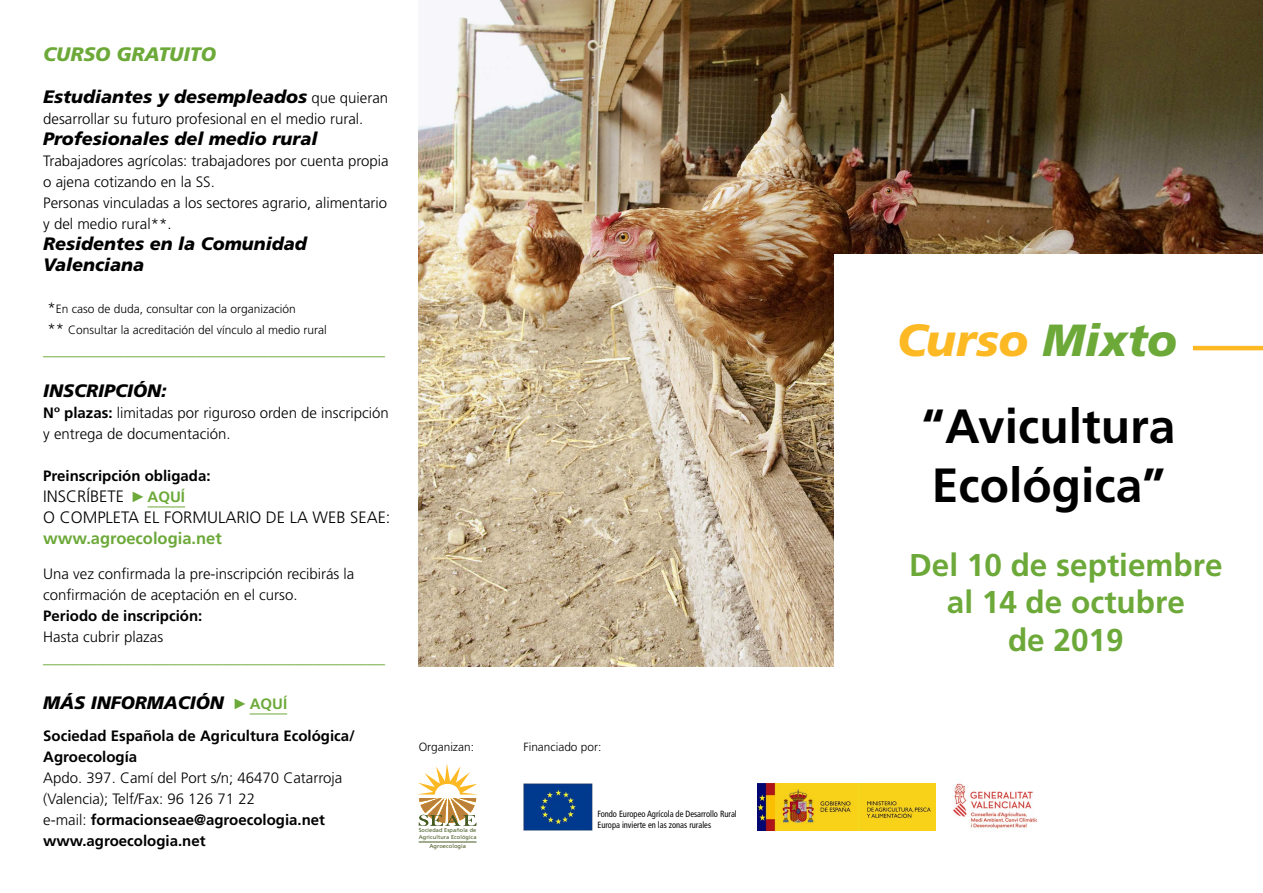
<style>
.page{position:relative;width:1263px;height:893px;background:#fff}
.page>*{position:absolute;margin:0;border:0;box-sizing:border-box;transform-origin:0 0}
.t1{font:700 48px/58.5px "Frutiger LT Std";color:#000}
.t2{font:italic 900 45px "Frutiger LT Std";color:#fdb924}
.t3{font:700 31.5px/37.5px "Frutiger LT Std";color:#6ca939;text-align:center}
.t4{font:italic 900 19.5px "Frutiger LT Std";color:#6ca939}
.t5{font:italic 900 18px/21px "Frutiger LT Std";color:#000}
.t6{font:italic 900 18px "Frutiger LT Std";color:#6ca939}
.t7{font:300 16.5px/21px "Frutiger LT Std";color:#000}
.t8{font:700 16.5px "Frutiger LT Std";color:#6ca939}
.t9{font:300 15px/21px "Frutiger LT Std";color:#000}
.t10{font:700 15px/21px "Frutiger LT Std";color:#000}
.t11{font:300 12px/21px "Frutiger LT Std";color:#000}
.t12{font:300 11.85px "Frutiger LT Std";color:#000}
.t13{font:condensed 9px/10.8px "Frutiger LT Std";color:#000;scale:.94 1}
.t14{font:5.7px "Frutiger LT Std";letter-spacing:.01em;color:#455a21}
.t15{font:5.55px "Frutiger LT Std";letter-spacing:.02em;color:#455a21}
.s1{font-weight:300;font-style:normal;font-size:15px}
.s2{font-size:15px}
.s3{font-weight:700}
.s4{font-family:"Arial Narrow";font-weight:400;font-size:15px;color:#6ca939}
.s5{font-weight:700;font-size:15px;color:#6ca939}
.s6{font-family:"Arial Narrow";font-weight:400;font-style:normal;font-size:15px;color:#6ca939}
.s7{font-weight:700;font-style:normal;font-size:15px;color:#6ca939}
.s8{color:#6ca939}
</style>
<div class="page">
<img style="left:523px;top:783px;width:70px;height:47px">
<img style="left:758px;top:783px;width:178px;height:47px">
<img style="left:953px;top:783px;width:84px;height:46px">
<img style="left:419px;top:0;width:844px;height:666px">
<hr style="left:148px;top:507px;width:37px;height:1px;background:#6ca939">
<hr style="left:250px;top:714px;width:37px;height:1px;background:#6ca939">
<div style="left:834px;top:254px;width:429px;height:431px;background:#fff"></div>
<svg style="left:417px;top:764px;width:61px;height:62px"></svg>
<hr style="left:419px;top:842px;width:57px;height:1px;background:#455a21">
<hr style="left:1193px;top:346px;width:70px;height:4px;background:#fdb924">
<h3 class="t4" style="left:43px;top:43px;width:174px">CURSO GRATUITO</h3>
<p class="t5" style="left:43px;top:87px;width:346px">Estudiantes y desempleados <span class="s1">que quieran</span></p>
<p class="t9" style="left:43px;top:109px;width:322px">desarrollar su futuro profesional en el medio rural.</p>
<p class="t5" style="left:43px;top:129px;width:276px">Profesionales del medio rural</p>
<p class="t9" style="left:43px;top:151px;width:347px">Trabajadores agrícolas: trabajadores por cuenta propia o ajena cotizando en la SS.<br>Personas vinculadas a los sectores agrario, alimentario y del medio rural**.</p>
<p class="t5" style="left:43px;top:234px;width:265px">Residentes en la Comunidad<br>Valenciana</p>
<p class="t11" style="left:47px;top:299px;width:281px"><span class="s2">*</span>En caso de duda, consultar con la organización<br><span class="s2">**</span> Consultar la acreditación del vínculo al medio rural</p>
<p class="t6" style="left:43px;top:338px;width:343px">______________________________________</p>
<p class="t5" style="left:43px;top:381px;width:125px">INSCRIPCIÓN:</p>
<p class="t9" style="left:43px;top:403px;width:347px"><span class="s3">Nº plazas:</span> limitadas por riguroso orden de inscripción y entrega de documentación.</p>
<p class="t10" style="left:43px;top:466px;width:169px">Preinscripción obligada:</p>
<p class="t7" style="left:43px;top:486px;width:349px">INSCRÍBETE <span class="s4">►</span><span class="s5">AQUÍ<br></span>O COMPLETA EL FORMULARIO DE LA WEB SEAE:</p>
<p class="t8" style="left:43px;top:529px;width:180px">www.agroecologia.net</p>
<p class="t9" style="left:43px;top:563px;width:313px">Una vez confirmada la pre-inscripción recibirás la confirmación de aceptación en el curso.</p>
<p class="t10" style="left:43px;top:605px;width:161px">Periodo de inscripción:</p>
<p class="t9" style="left:43px;top:626px;width:121px">Hasta cubrir plazas</p>
<p class="t6" style="left:43px;top:646px;width:344px">______________________________________</p>
<p class="t5" style="left:43px;top:693px;width:245px">MÁS INFORMACIÓN <span class="s6">►</span><span class="s7">AQUÍ</span></p>
<p class="t10" style="left:43px;top:725px;width:313px">Sociedad Española de Agricultura Ecológica/<br>Agroecología</p>
<p class="t9" style="left:43px;top:767px;width:301px">Apdo. 397. Camí del Port s/n; 46470 Catarroja (Valencia); Telf/Fax: 96 126 71 22<br>e-mail: <span class="s3">formacionseae@agroecologia.net www.agroecologia.net</span></p>
<p class="t12" style="left:419px;top:740px;width:57px">Organizan:</p>
<p class="t12" style="left:523px;top:740px;width:79px">Financiado por:</p>
<p class="t15" style="left:419px;top:827px;width:59px">Sociedad Española de</p>
<p class="t15" style="left:419px;top:834px;width:59px">Agricultura Ecológica</p>
<p class="t14" style="left:429px;top:843px;width:38px">Agroecología</p>
<p class="t13" style="left:597px;top:808px;width:150px">Fondo Europeo Agrícola de Desarrollo Rural<br>Europa invierte en las zonas rurales</p>
<h2 class="t2" style="left:896px;top:314px;width:283px">Curso <span class="s8">Mixto</span></h2>
<h1 class="t1" style="left:922px;top:397px;width:255px">“Avicultura<br>Ecológica”</h1>
<h3 class="t3" style="left:909px;top:546px;width:315px">Del 10 de septiembre al 14 de octubre<br>de 2019</h3>
</div>
